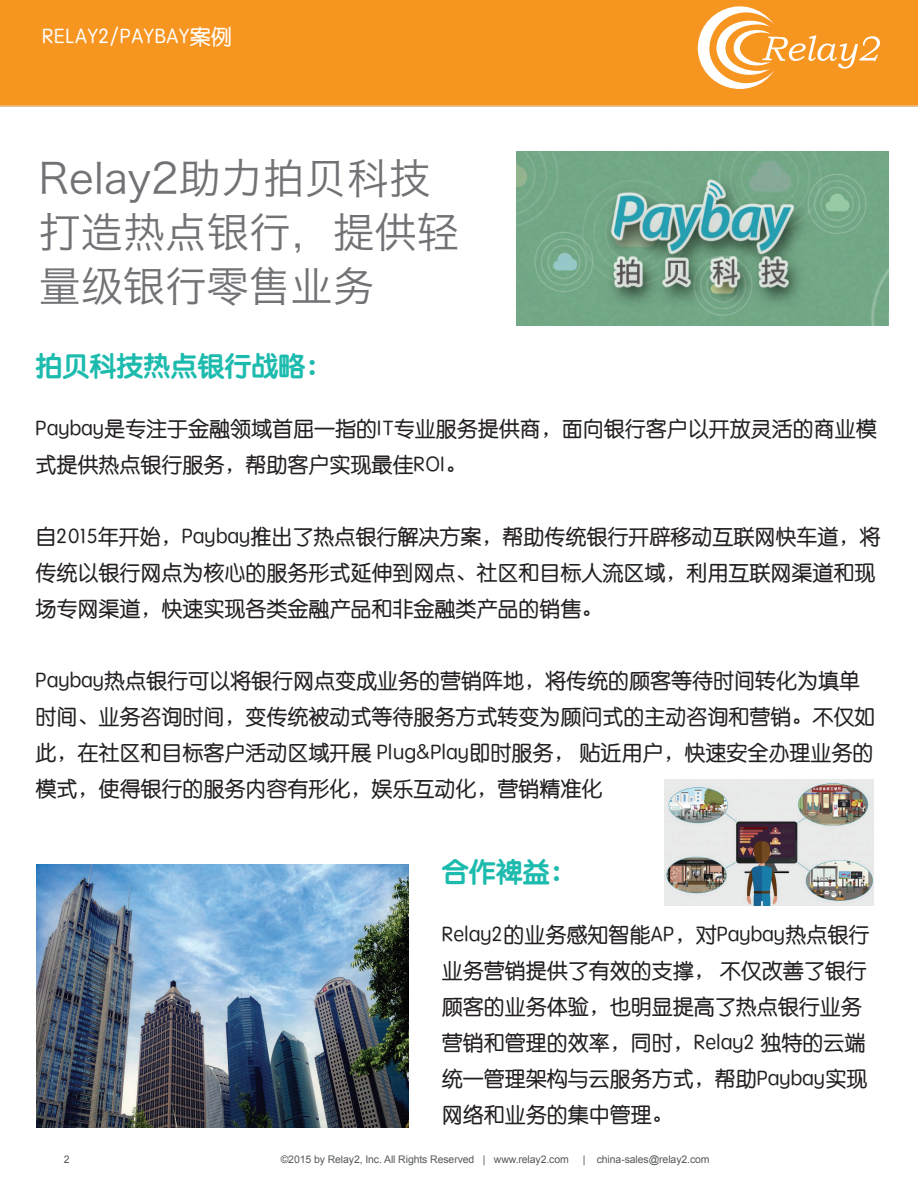
<style>
.page{position:relative;width:918px;height:1188px;background:#fff}
.page>*{position:absolute;margin:0;border:0;box-sizing:border-box;transform-origin:0 0}
.t1{font:42px/54px "Hiragino Sans GB W3";color:#717275}
.t2{font:27px "ST Yuanti SC Bold";color:#1dbbae}
.t3{font:21px/36px "ST Yuanti SC Regular";color:#231f20}
.t4{font:21px "ST Yuanti SC Regular";color:#fff}
.t5{font:10.5px "Arial";letter-spacing:-.01em;color:#555a5b}
</style>
<div class="page">
<div style="left:0;top:0;width:918px;height:106px;background:#f79521"></div>
<svg style="left:697px;top:0;width:184px;height:104px;background:#f8a646"></svg>
<img style="left:516px;top:151px;width:372px;height:175px">
<img style="left:36px;top:864px;width:372px;height:264px">
<img style="left:664px;top:779px;width:210px;height:127px">
<p class="t4" style="left:42px;top:21px;width:191px">RELAY2/PAYBAY案例</p>
<h1 class="t1" style="left:39px;top:150px;width:422px">Relay2助力拍贝科技打造热点银行，提供轻量级银行零售业务</h1>
<p class="t2" style="left:36px;top:345px;width:298px">拍贝科技热点银行战略：</p>
<p class="t3" style="left:36px;top:410px;width:843px">Paybay是专注于金融领域首屈一指的IT专业服务提供商，面向银行客户以开放灵活的商业模式提供热点银行服务，帮助客户实现最佳ROI。</p>
<p class="t3" style="left:36px;top:518px;width:846px">自2015年开始，Paybay推出了热点银行解决方案，帮助传统银行开辟移动互联网快车道，将传统以银行网点为核心的服务形式延伸到网点、社区和目标人流区域，利用互联网渠道和现场专网渠道，快速实现各类金融产品和非金融类产品的销售。</p>
<p class="t3" style="left:36px;top:662px;width:842px">Paybay热点银行可以将银行网点变成业务的营销阵地，将传统的顾客等待时间转化为填单时间、业务咨询时间，变传统被动式等待服务方式转变为顾问式的主动咨询和营销。不仅如此，在社区和目标客户活动区域开展 Plug&amp;Play即时服务， 贴近用户，快速安全办理业务的模式，使得银行的服务内容有形化，娱乐互动化，营销精准化</p>
<p class="t2" style="left:442px;top:851px;width:136px">合作裨益：</p>
<p class="t3" style="left:442px;top:916px;width:429px">Relay2的业务感知智能AP，对Paybay热点银行业务营销提供了有效的支撑， 不仅改善了银行顾客的业务体验，也明显提高了热点银行业务营销和管理的效率，同时，Relay2 独特的云端统一管理架构与云服务方式，帮助Paybay实现网络和业务的集中管理。</p>
<p class="t5" style="left:64px;top:1152px;width:7px">2</p>
<p class="t5" style="left:281px;top:1152px;width:290px">©2015 by Relay2, Inc. All Rights Reserved | www.relay2.com</p>
<p class="t5" style="left:583px;top:1152px;width:128px">| china-sales@relay2.com</p>
</div>
